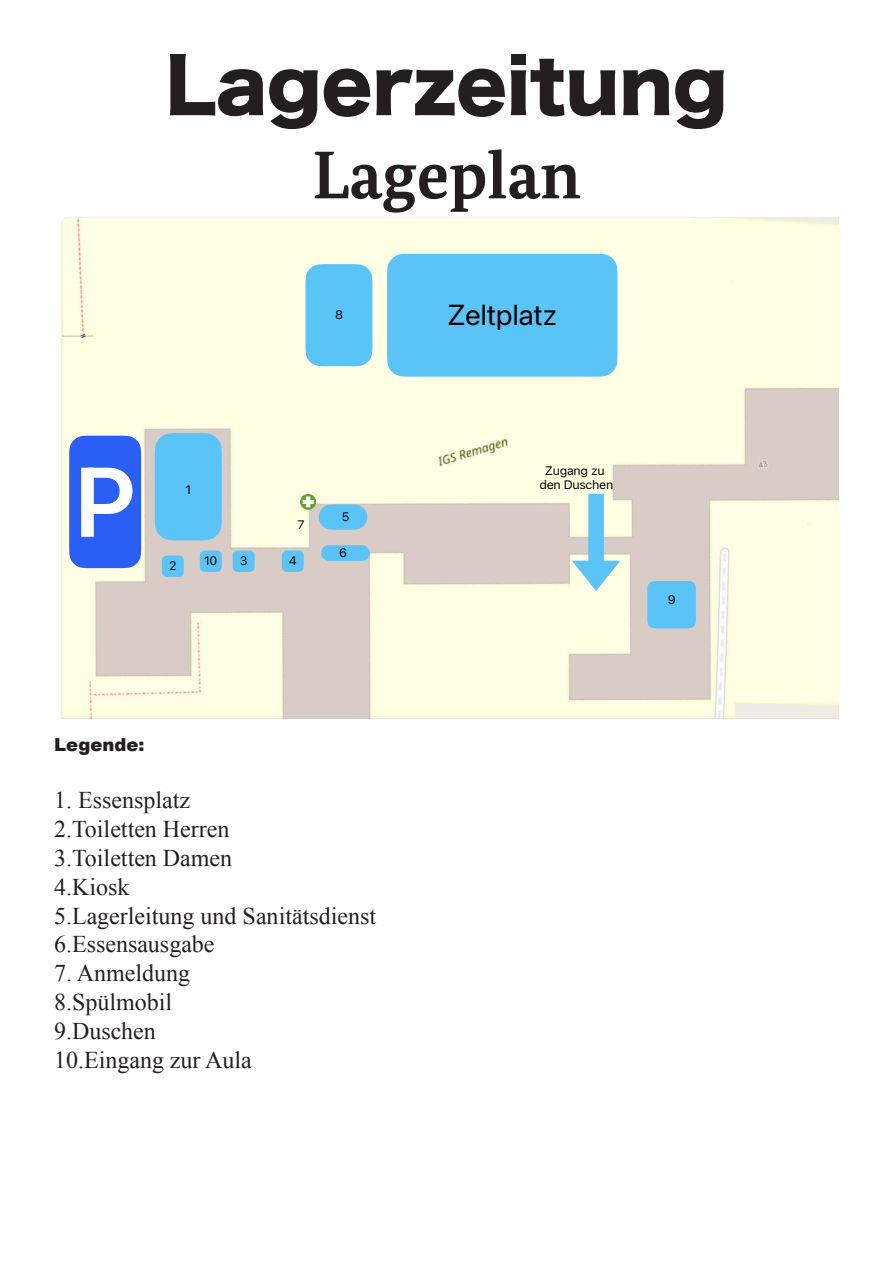
<style>
.page{position:relative;width:893px;height:1263px;background:#fff}
.page>*{position:absolute;margin:0;border:0;box-sizing:border-box;transform-origin:0 0}
.t1{font:98.1px ".SFUI Regular wdth opsz 600000 GRAD wght 24 E0000";color:#fff}
.lagerzeitung{font:73.5px "Hira Kaku Std W8";color:#231f20}
.headline{font:700 67.5px "Bundes Serif Office";color:#231f20}
.t2{font:28.8px ".SFUI Regular wdth opsz 2 A4271 GRAD wght";letter-spacing:.01em;color:#000}
.t3{font:24px "Times New Roman";color:#231f20}
.t4{font:900 18px "Arial";color:#231f20}
.t5{font:12.3px/14.2px ".SFUI Regular wdth opsz 120000 GRAD wght";letter-spacing:-.025em;color:#000;text-align:center}
</style>
<div class="page">
<img style="left:62px;top:218px;width:777px;height:501px">
<div style="left:387px;top:254px;width:230px;height:123px;background:#5ac4f6"></div>
<div style="left:305px;top:264px;width:67px;height:102px;background:#5ac4f6"></div>
<div style="left:155px;top:433px;width:67px;height:107px;background:#5ac4f6"></div>
<svg style="left:321px;top:545px;width:49px;height:16px"></svg>
<svg style="left:162px;top:555px;width:22px;height:22px"></svg>
<svg style="left:233px;top:550px;width:22px;height:22px"></svg>
<svg style="left:282px;top:550px;width:22px;height:22px"></svg>
<svg style="left:299px;top:494px;width:68px;height:36px"></svg>
<div style="left:647px;top:581px;width:49px;height:47px;background:#5ac4f6"></div>
<svg style="left:572px;top:494px;width:48px;height:97px"></svg>
<div style="left:69px;top:436px;width:72px;height:132px;background:#295ff4"></div>
<svg style="left:200px;top:550px;width:22px;height:22px"></svg>
<p class="lagerzeitung" style="left:165px;top:45px;width:564px">Lagerzeitung</p>
<p class="headline" style="left:312px;top:136px;width:270px">Lageplan</p>
<p class="t5" style="left:335px;top:308px;width:9px">8</p>
<p class="t2" style="left:447px;top:298px;width:111px">Zeltplatz</p>
<p class="t1" style="left:75px;top:443px;width:62px">P</p>
<p class="t5" style="left:186px;top:483px;width:7px">1</p>
<p class="t5" style="left:169px;top:559px;width:9px">2</p>
<p class="t5" style="left:204px;top:554px;width:15px">10</p>
<p class="t5" style="left:298px;top:518px;width:9px">7</p>
<p class="t5" style="left:240px;top:554px;width:9px">3</p>
<p class="t5" style="left:289px;top:554px;width:10px">4</p>
<p class="t5" style="left:342px;top:510px;width:9px">5</p>
<p class="t5" style="left:339px;top:546px;width:9px">6</p>
<p class="t5" style="left:539px;top:463px;width:76px">Zugang zu den Duschen</p>
<p class="t4" style="left:54px;top:731px;width:92px">Legende:</p>
<p class="t3" style="left:54px;top:784px;width:137px">1. Essensplatz</p>
<p class="t3" style="left:54px;top:813px;width:177px">2.Toiletten Herren</p>
<p class="t3" style="left:54px;top:842px;width:180px">3.Toiletten Damen</p>
<p class="t3" style="left:54px;top:870px;width:77px">4.Kiosk</p>
<p class="t3" style="left:54px;top:899px;width:323px">5.Lagerleitung und Sanitätsdienst</p>
<p class="t3" style="left:54px;top:928px;width:162px">6.Essensausgabe</p>
<p class="t3" style="left:54px;top:957px;width:138px">7. Anmeldung</p>
<p class="t3" style="left:54px;top:986px;width:120px">8.Spülmobil</p>
<p class="t3" style="left:54px;top:1014px;width:103px">9.Duschen</p>
<p class="t3" style="left:54px;top:1043px;width:199px">10.Eingang zur Aula</p>
<p class="t5" style="left:668px;top:592px;width:9px">9</p>
</div>
